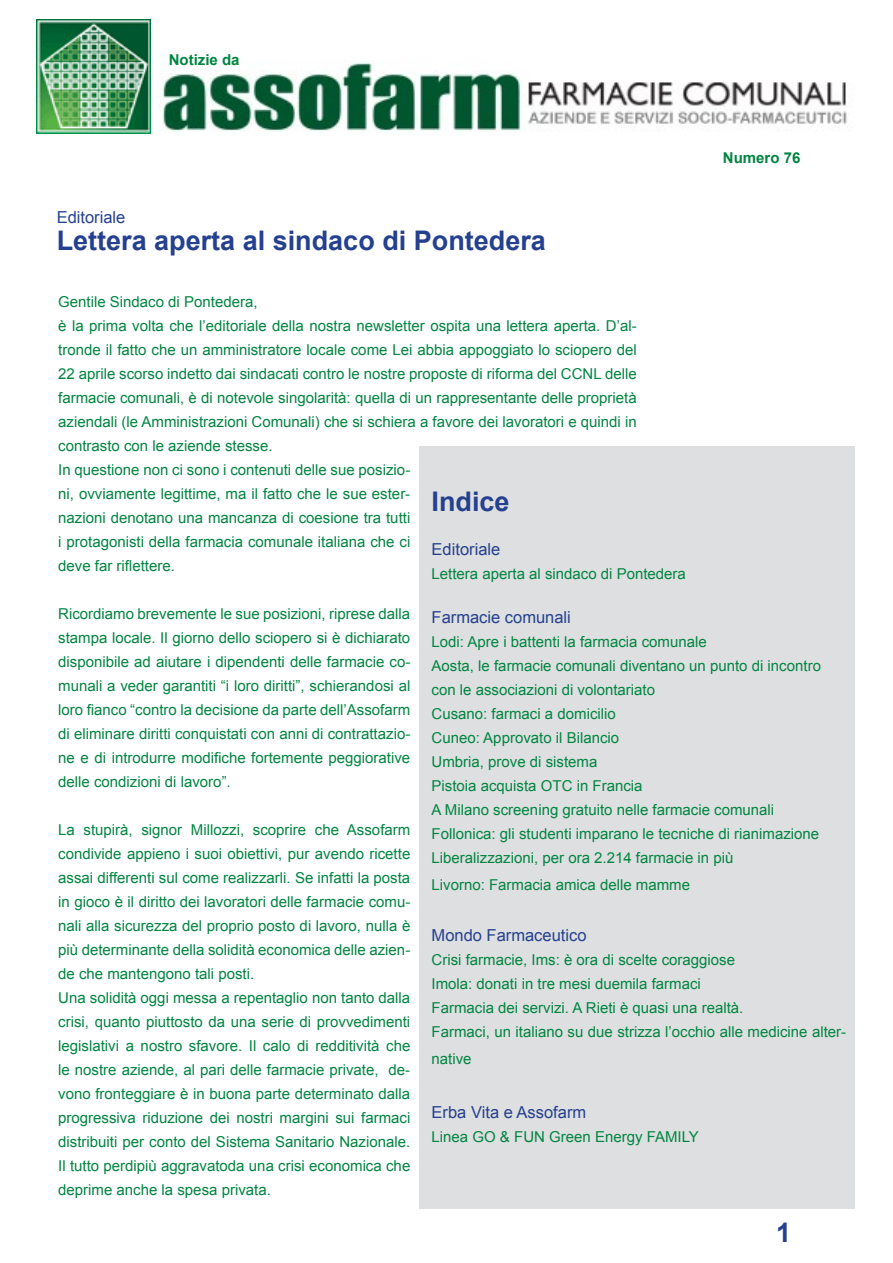
<style>
.page{position:relative;width:893px;height:1263px;background:#fff}
.page>*{position:absolute;margin:0;border:0;box-sizing:border-box;transform-origin:0 0}
.t1{font:700 27px "Arial";color:#25408f}
.t2{font:16.5px "Arial";color:#25408f}
.t3{font:15px/24px "Arial";color:#008541}
.t4{font:700 15px "Arial";color:#008541}
</style>
<div class="page">
<img style="left:158px;top:62px;width:690px;height:70px">
<img style="left:37px;top:20px;width:113px;height:113px">
<div style="left:419px;top:446px;width:436px;height:763px;background:#dedfe0"></div>
<p class="t4" style="left:169px;top:50px;width:72px">Notizie da</p>
<p class="t2" style="left:57px;top:206px;width:70px">Editoriale</p>
<h1 class="t1" style="left:57px;top:222px;width:491px">Lettera aperta al sindaco di Pontedera</h1>
<p class="t4" style="left:723px;top:147px;width:79px">Numero 76</p>
<p class="t3" style="left:58px;top:290px;width:580px">Gentile Sindaco di Pontedera,<br>è la prima volta che l’editoriale della nostra newsletter ospita una lettera aperta. D’al&shy;tronde il fatto che un amministratore locale come Lei abbia appoggiato lo sciopero del 22 aprile scorso indetto dai sindacati contro le nostre proposte di riforma del CCNL delle farmacie comunali, è di notevole singolarità: quella di un rappresentante delle proprietà aziendali (le Amministrazioni Comunali) che si schiera a favore dei lavoratori e quindi in contrasto con le aziende stesse.<br>In questione non ci sono i contenuti delle sue posizio-<br>ni, ovviamente legittime, ma il fatto che le sue ester-<br>nazioni denotano una mancanza di coesione tra tutti<br>i protagonisti della farmacia comunale italiana che ci<br>deve far riflettere.</p>
<p class="t3" style="left:58px;top:602px;width:354px;text-align:justify">Ricordiamo brevemente le sue posizioni, riprese dalla stampa locale. Il giorno dello sciopero si è dichiarato disponibile ad aiutare i dipendenti delle farmacie co&shy;munali a veder garantiti “i loro diritti”, schierandosi al loro fianco “contro la decisione da parte dell’Assofarm di eliminare diritti conquistati con anni di contrattazio&shy;ne e di introdurre modifiche fortemente peggiorative delle condizioni di lavoro”.</p>
<p class="t3" style="left:58px;top:818px;width:354px">La stupirà, signor Millozzi, scoprire che Assofarm condivide appieno i suoi obiettivi, pur avendo ricette assai differenti sul come realizzarli. Se infatti la posta in gioco è il diritto dei lavoratori delle farmacie comu&shy;nali alla sicurezza del proprio posto di lavoro, nulla è più determinante della solidità economica delle azien&shy;de che mantengono tali posti.<br>Una solidità oggi messa a repentaglio non tanto dalla crisi, quanto piuttosto da una serie di provvedimenti legislativi a nostro sfavore. Il calo di redditività che le nostre aziende, al pari delle farmacie private, de&shy;vono fronteggiare è in buona parte determinato dalla progressiva riduzione dei nostri margini sui farmaci distribuiti per conto del Sistema Sanitario Nazionale.<br>Il tutto perdipiù aggravatoda una crisi economica che deprime anche la spesa privata.</p>
<h1 class="t1" style="left:432px;top:484px;width:80px">Indice</h1>
<p class="t2" style="left:432px;top:539px;width:70px">Editoriale</p>
<p class="t3" style="left:432px;top:562px;width:256px">Lettera aperta al sindaco di Pontedera</p>
<p class="t2" style="left:432px;top:606px;width:141px">Farmacie comunali</p>
<p class="t3" style="left:432px;top:630px;width:391px">Lodi: Apre i battenti la farmacia comunale<br>Aosta, le farmacie comunali diventano un punto di incontro con le associazioni di volontariato<br>Cusano: farmaci a domicilio<br>Cuneo: Approvato il Bilancio<br>Umbria, prove di sistema<br>Pistoia acquista OTC in Francia<br>A Milano screening gratuito nelle farmacie comunali Follonica: gli studenti imparano le tecniche di rianimazione Liberalizzazioni, per ora 2.214 farmacie in più</p>
<p class="t3" style="left:432px;top:873px;width:260px">Livorno: Farmacia amica delle mamme</p>
<p class="t2" style="left:432px;top:924px;width:156px">Mondo Farmaceutico</p>
<p class="t3" style="left:432px;top:948px;width:416px">Crisi farmacie, Ims: è ora di scelte coraggiose<br>Imola: donati in tre mesi duemila farmaci<br>Farmacia dei servizi. A Rieti è quasi una realtà.<br>Farmaci, un italiano su due strizza l’occhio alle medicine alter-</p>
<p class="t3" style="left:432px;top:1047px;width:42px">native</p>
<p class="t2" style="left:432px;top:1101px;width:156px">Erba Vita e Assofarm</p>
<p class="t3" style="left:432px;top:1125px;width:269px">Linea GO &amp; FUN Green Energy FAMILY</p>
<h1 class="t1" style="left:776px;top:1215px;width:17px">1</h1>
</div>
